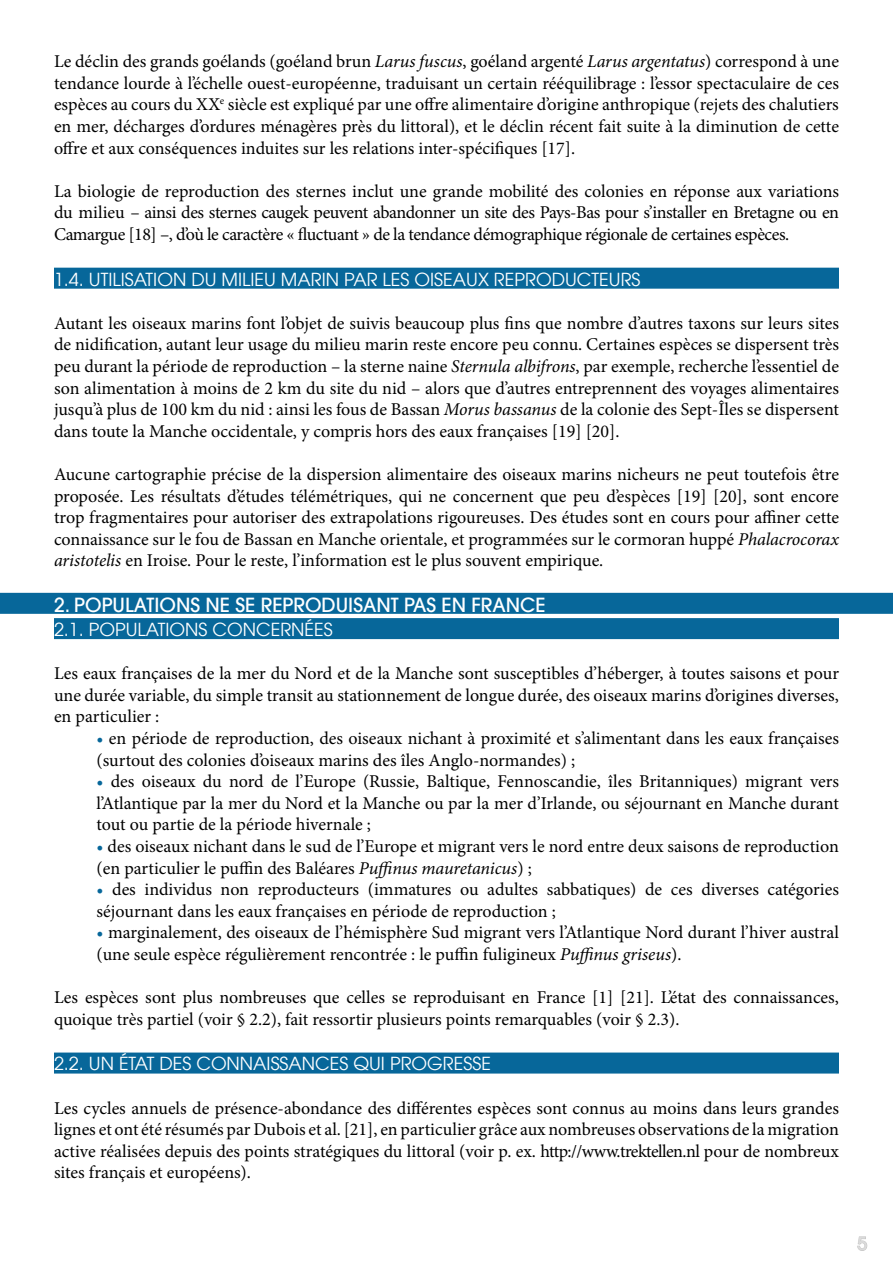
<style>
.page{position:relative;width:893px;height:1263px;background:#fff}
.page>*{position:absolute;margin:0;border:0;box-sizing:border-box;transform-origin:0 0}
.t1{font:500 19.5px "Avant Garde LT";color:#fff}
.t2{font:18px/21.6px "Minion Pro";color:#000;text-align:justify}
.t3{font:18px "Avant Garde LT";color:#fff}
.t4{font:500 18px "Avant Garde LT";color:#dadada}
.s1{font-style:italic}
.s2{color:#07679a}
</style>
<div class="page">
<svg style="left:857px;top:1236px;width:10px;height:15px"></svg>
<div style="left:54px;top:268px;width:785px;height:21px;background:#07679a"></div>
<div style="left:0;top:593px;width:893px;height:21px;background:#07679a"></div>
<div style="left:54px;top:618px;width:785px;height:21px;background:#07679a"></div>
<div style="left:54px;top:1052px;width:785px;height:21px;background:#07679a"></div>
<p class="t2" style="left:54px;top:51px;width:786px">Le déclin des grands goélands (goéland brun <span class="s1">Larus fuscus</span>, goéland argenté <span class="s1">Larus argentatus</span>) correspond à une tendance lourde à l’échelle ouest-européenne, traduisant un certain rééquilibrage : l’essor spectaculaire de ces espèces au cours du XX<sup>e</sup> siècle est expliqué par une offre alimentaire d’origine anthropique (rejets des chalutiers en mer, décharges d’ordures ménagères près du littoral), et le déclin récent fait suite à la diminution de cette offre et aux conséquences induites sur les relations inter-spécifiques [17].</p>
<p class="t2" style="left:54px;top:180px;width:786px">La biologie de reproduction des sternes inclut une grande mobilité des colonies en réponse aux variations du milieu – ainsi des sternes caugek peuvent abandonner un site des Pays-Bas pour s’installer en Bretagne ou en Camargue [18] –, d’où le caractère « fluctuant » de la tendance démographique régionale de certaines espèces.</p>
<p class="t3" style="left:54px;top:268px;width:588px">1.4. UTILISATION DU MILIEU MARIN PAR LES OISEAUX REPRODUCTEURS</p>
<p class="t2" style="left:54px;top:312px;width:787px">Autant les oiseaux marins font l’objet de suivis beaucoup plus fins que nombre d’autres taxons sur leurs sites de nidification, autant leur usage du milieu marin reste encore peu connu. Certaines espèces se dispersent très peu durant la période de reproduction – la sterne naine <span class="s1">Sternula albifrons</span>, par exemple, recherche l’essentiel de son alimentation à moins de 2 km du site du nid – alors que d’autres entreprennent des voyages alimentaires jusqu’à plus de 100 km du nid : ainsi les fous de Bassan <span class="s1">Morus bassanus</span> de la colonie des Sept-Îles se dispersent dans toute la Manche occidentale, y compris hors des eaux françaises [19] [20].</p>
<p class="t2" style="left:54px;top:463px;width:786px">Aucune cartographie précise de la dispersion alimentaire des oiseaux marins nicheurs ne peut toutefois être proposée. Les résultats d’études télémétriques, qui ne concernent que peu d’espèces [19] [20], sont encore trop fragmentaires pour autoriser des extrapolations rigoureuses. Des études sont en cours pour affiner cette connaissance sur le fou de Bassan en Manche orientale, et programmées sur le cormoran huppé <span class="s1">Phalacrocorax aristotelis</span> en Iroise. Pour le reste, l’information est le plus souvent empirique.</p>
<p class="t1" style="left:54px;top:593px;width:493px">2. POPULATIONS NE SE REPRODUISANT PAS EN FRANCE</p>
<p class="t3" style="left:54px;top:619px;width:280px">2.1. POPULATIONS CONCERNÉES</p>
<p class="t2" style="left:54px;top:663px;width:786px">Les eaux françaises de la mer du Nord et de la Manche sont susceptibles d’héberger, à toutes saisons et pour une durée variable, du simple transit au stationnement de longue durée, des oiseaux marins d’origines diverses, en particulier :</p>
<p class="t2" style="left:97px;top:727px;width:744px"><span class="s2">•</span> en période de reproduction, des oiseaux nichant à proximité et s’alimentant dans les eaux françaises (surtout des colonies d’oiseaux marins des îles Anglo-normandes) ;</p>
<p class="t2" style="left:97px;top:771px;width:744px"><span class="s2">•</span> des oiseaux du nord de l’Europe (Russie, Baltique, Fennoscandie, îles Britanniques) migrant vers l’Atlantique par la mer du Nord et la Manche ou par la mer d’Irlande, ou séjournant en Manche durant tout ou partie de la période hivernale ;</p>
<p class="t2" style="left:97px;top:835px;width:744px"><span class="s2">•</span> des oiseaux nichant dans le sud de l’Europe et migrant vers le nord entre deux saisons de reproduction (en particulier le puffin des Baléares <span class="s1">Puffinus mauretanicus</span>) ;</p>
<p class="t2" style="left:97px;top:879px;width:744px"><span class="s2">•</span> des individus non reproducteurs (immatures ou adultes sabbatiques) de ces diverses catégories séjournant dans les eaux françaises en période de reproduction ;</p>
<p class="t2" style="left:97px;top:922px;width:744px"><span class="s2">•</span> marginalement, des oiseaux de l’hémisphère Sud migrant vers l’Atlantique Nord durant l’hiver austral (une seule espèce régulièrement rencontrée : le puffin fuligineux <span class="s1">Puffinus griseus</span>).</p>
<p class="t2" style="left:54px;top:987px;width:786px">Les espèces sont plus nombreuses que celles se reproduisant en France [1] [21]. L’état des connaissances, quoique très partiel (voir § 2.2), fait ressortir plusieurs points remarquables (voir § 2.3).</p>
<p class="t3" style="left:54px;top:1053px;width:439px">2.2. UN ÉTAT DES CONNAISSANCES QUI PROGRESSE</p>
<p class="t2" style="left:54px;top:1097px;width:786px">Les cycles annuels de présence-abondance des différentes espèces sont connus au moins dans leurs grandes lignes et ont été résumés par Dubois et al. [21], en particulier grâce aux nombreuses observations de la migration active réalisées depuis des points stratégiques du littoral (voir p. ex. http://www.trektellen.nl pour de nombreux sites français et européens).</p>
<p class="t4" style="left:857px;top:1232px;width:11px">5</p>
</div>
